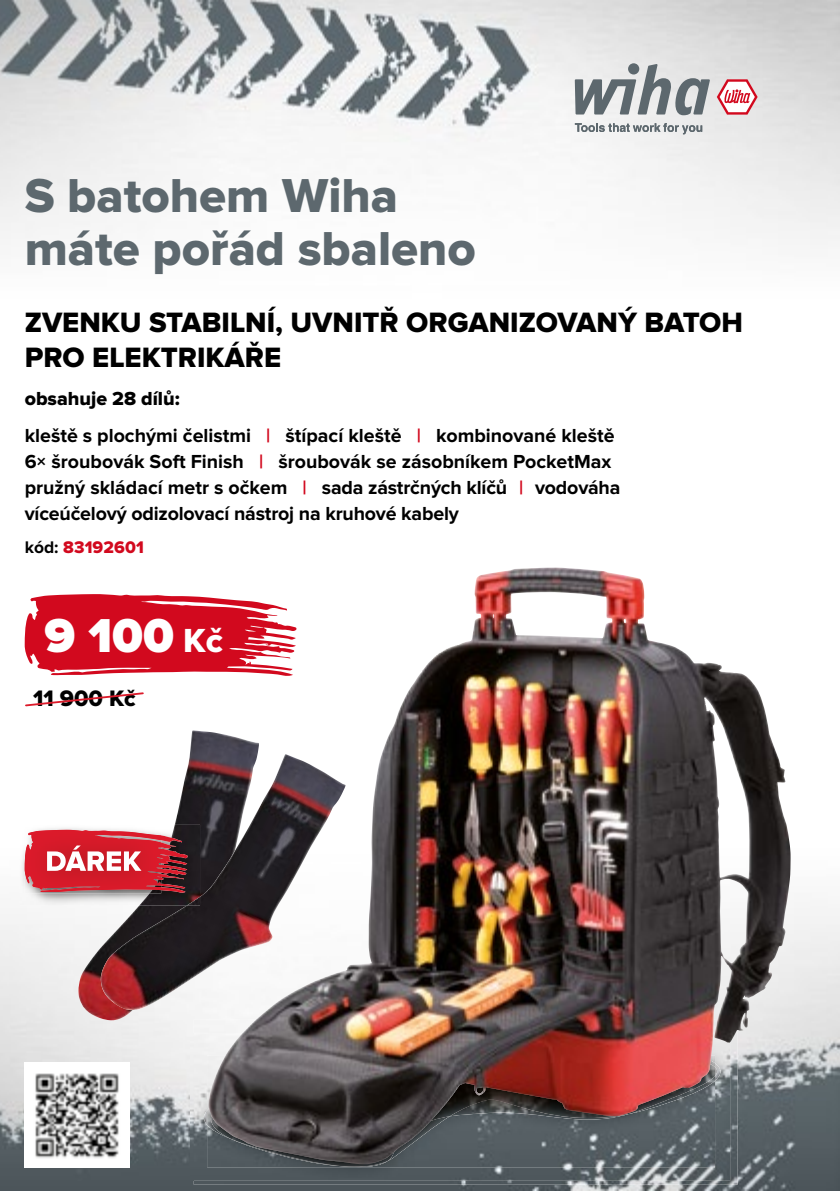
<style>
.page{position:relative;width:840px;height:1191px;background:#fff}
.page>*{position:absolute;margin:0;border:0;box-sizing:border-box;transform-origin:0 0}
.t1{font:49.4px/52.2px "Proxima Nova Extrabld";color:#5d686e}
.t2{font:900 49.4px "Proxima Nova";color:#fff}
.t3{font:29px/34.8px "Proxima Nova Extrabld";color:#000}
.t4{font:23.2px "Proxima Nova Extrabld";color:#000}
.t5{font:700 19.6px/26.2px "Proxima Nova";color:#000}
.t6{font:19.6px "Proxima Nova Extrabld";color:#000}
.t7{font:17.4px "Proxima Nova Extrabld";letter-spacing:.01em;color:#d2091e}
.s1{color:#d2091e}
.s2{font-family:"Proxima Nova";font-weight:700;color:#000}
.s3{font-family:"Proxima Nova Extrabld";font-weight:400;font-size:34.6px}
</style>
<div class="page">
<img style="left:839px;top:1px;width:1px;height:240px">
<img style="left:839px;top:908px;width:1px;height:14px">
<img style="left:0;top:0;width:839px;height:1191px">
<svg style="left:574px;top:123px;width:127px;height:11px"></svg>
<svg style="left:574px;top:64px;width:135px;height:51px;background:#acb1b3"></svg>
<svg style="left:716px;top:79px;width:41px;height:36px"></svg>
<img style="left:78px;top:730px;width:130px;height:290px">
<img style="left:101px;top:754px;width:107px;height:256px">
<svg style="left:25px;top:594px;width:183px;height:82px;background:#d72437"></svg>
<svg style="left:24px;top:691px;width:121px;height:16px"></svg>
<img style="left:20px;top:825px;width:155px;height:80px">
<img style="left:161px;top:825px;width:26px;height:4px">
<img style="left:186px;top:896px;width:14px;height:9px">
<img style="left:25px;top:825px;width:136px;height:4px">
<svg style="left:25px;top:829px;width:162px;height:64px;background:#c94953"></svg>
<img style="left:25px;top:1062px;width:104px;height:105px">
<img style="left:193px;top:1019px;width:544px;height:165px">
<img style="left:514px;top:1037px;width:207px;height:43px">
<img style="left:514px;top:1047px;width:203px;height:29px">
<img style="left:199px;top:1055px;width:515px;height:111px">
<img style="left:211px;top:1059px;width:499px;height:103px">
<img style="left:208px;top:569px;width:306px;height:574px">
<h1 class="t1" style="left:25px;top:172px;width:452px">S batohem Wiha máte pořád sbaleno</h1>
<h2 class="t3" style="left:25px;top:306px;width:719px">ZVENKU STABILNÍ, UVNITŘ ORGANIZOVANÝ BATOH<br>PRO ELEKTRIKÁŘE</h2>
<p class="t6" style="left:25px;top:390px;width:156px">obsahuje 28 dílů:</p>
<p class="t5" style="left:25px;top:423px;width:597px">kleště s plochými čelistmi <span class="s1">|</span> štípací kleště <span class="s1">|</span> kombinované kleště 6× šroubovák Soft Finish <span class="s1">|</span> šroubovák se zásobníkem PocketMax pružný skládací metr s očkem <span class="s1">|</span> sada zástrčných klíčů <span class="s1">|</span> vodováha víceúčelový odizolovací nástroj na kruhové kabely</p>
<p class="t7" style="left:25px;top:539px;width:121px"><span class="s2">kód:</span> 83192601</p>
<h1 class="t2" style="left:44px;top:613px;width:181px">9 100 <span class="s3">Kč</span></h1>
<p class="t4" style="left:33px;top:687px;width:104px">11 900 Kč</p>
</div>
